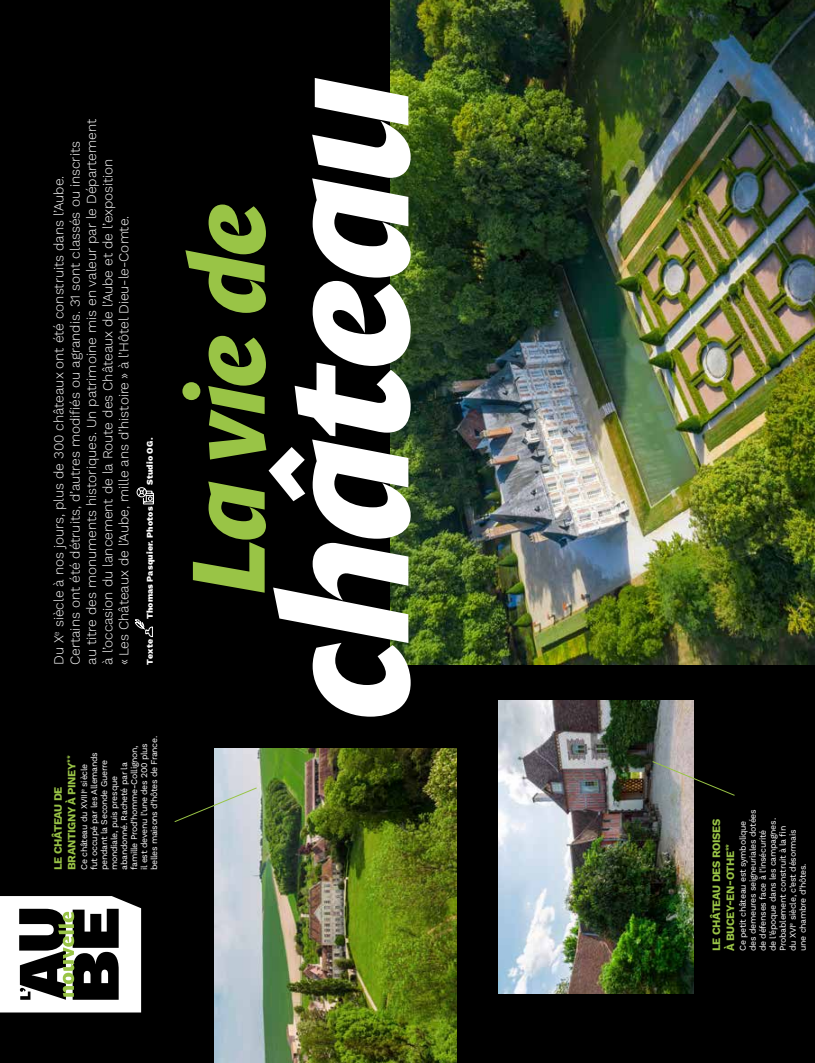
<style>
.page{position:relative;width:815px;height:1063px;background:#000}
.page>*{position:absolute;margin:0;border:0;box-sizing:border-box;transform-origin:0 0}
.t1{font:175px "Diurnal Display Std Bld Ita";letter-spacing:-.02em;color:#fff}
.t2{font:102.5px "Diurnal Display Std Bld Ita";color:#99c446}
.t3{font:300 13.75px/16.2px "Work Sans";letter-spacing:-.005em;color:#fff}
.t4{font:700 11.25px/13.8px "Work Sans";letter-spacing:-.035em;color:#99c446}
.t5{font:8.75px/10px "Work Sans";letter-spacing:-.035em;color:#fff}
.t6{font:800 8.75px "Work Sans";letter-spacing:.015em;color:#fff}
</style>
<div class="page">
<svg style="left:0;top:896px;width:141px;height:117px"></svg>
<svg style="left:134px;top:619px;width:19px;height:18px"></svg>
<svg style="left:136px;top:487px;width:18px;height:18px"></svg>
<img style="left:498px;top:701px;width:195px;height:293px">
<img style="left:215px;top:749px;width:242px;height:314px">
<svg style="left:174px;top:787px;width:83px;height:36px"></svg>
<img style="left:390px;top:0;width:425px;height:665px">
<svg style="left:652px;top:761px;width:83px;height:35px"></svg>
<p class="t3" style="left:50px;top:665px;width:547px;rotate:-90deg">Du X<sup>e</sup> siècle à nos jours, plus de 300 châteaux ont été construits dans l’Aube.<br>Certains ont été détruits, d’autres modifiés ou agrandis. 31 sont classés ou inscrits<br>au titre des monuments historiques. Un patrimoine mis en valeur par le Département à l’occasion du lancement de la Route des Châteaux de l’Aube et de l’exposition<br>« Les Châteaux de l’Aube, mille ans d’histoire » à l’Hôtel Dieu-le-Comte.</p>
<p class="t6" style="left:143px;top:485px;width:49px;rotate:-90deg">Studio OG.</p>
<p class="t6" style="left:143px;top:619px;width:114px;rotate:-90deg">Thomas Pasquier. Photos</p>
<p class="t6" style="left:143px;top:665px;width:27px;rotate:-90deg">Texte</p>
<p class="t5" style="left:79px;top:870px;width:135px;rotate:-90deg">Ce château du XVIII<sup>e</sup> siècle<br>fut occupé par les Allemands pendant la Seconde Guerre mondiale, puis presque abandonné. Racheté par la famille Prod’homme-Collignon,<br>il est devenu l’une des 200 plus belles maisons d’hôtes de France.</p>
<p class="t4" style="left:51px;top:870px;width:116px;rotate:-90deg">LE CHÂTEAU DE<br>BRANTIGNY À PINEY<sup>**</sup></p>
<h1 class="t1" style="left:227px;top:720px;width:645px;rotate:-90deg">château</h1>
<h2 class="t2" style="left:159px;top:594px;width:393px;rotate:-90deg">La vie de</h2>
<p class="t4" style="left:709px;top:951px;width:134px;rotate:-90deg">LE CHÂTEAU DES ROISES<br>À BUCEY-EN-OTHE<sup>**</sup></p>
<p class="t5" style="left:737px;top:951px;width:143px;rotate:-90deg">Ce petit château est symbolique des demeures seigneuriales dotées de défenses face à l’insécurité<br>de l’époque dans les campagnes.<br>Probablement construit à la fin<br>du XVI<sup>e</sup> siècle, c’est désormais<br>une chambre d’hôtes.</p>
</div>
